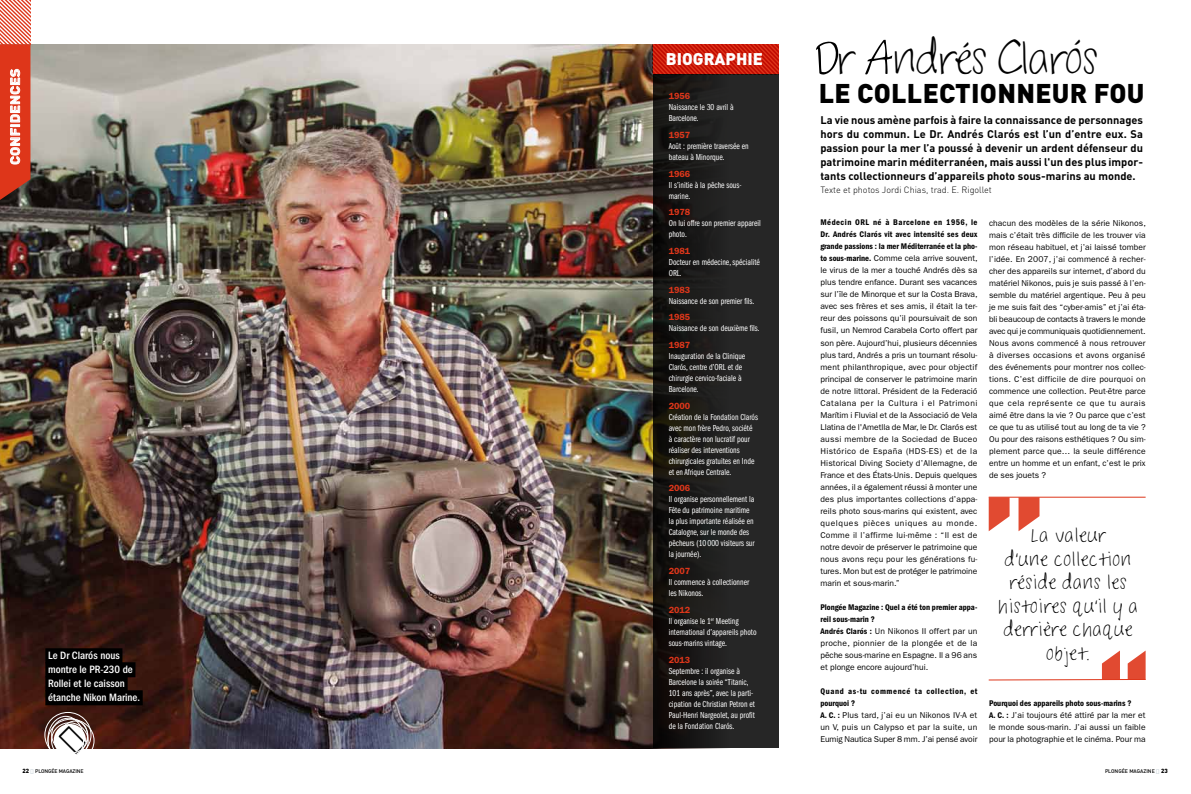
<style>
.page{position:relative;width:1191px;height:794px;background:#fff}
.page>*{position:absolute;margin:0;border:0;box-sizing:border-box;transform-origin:0 0}
.t1{font:42.1px "Sharkinthe Water";color:#000;scale:1.09 1}
.t2{font:900 26.8px "DIN";letter-spacing:.01em;color:#000}
.t3{font:18.6px/23.5px "Sharkinthe Water";color:#000;text-align:center;scale:1.05 1}
.t4{font:900 16.7px "DIN";color:#fff}
.t5{font:700 12.6px "DIN";letter-spacing:.02em;color:#fff;scale:1.11 1}
.t6{font:700 11px/14px "DIN";color:#000;text-align:justify}
.t7{font:500 condensed 11px/14px "ITC Franklin Gothic Std";letter-spacing:-.005em;color:#fff}
.t8{font:9px/11px "ITC Franklin Gothic Std Bk Cp";color:#fff}
.t9{font:600 9px "ITC Franklin Gothic Std";color:#de361a}
.t10{font:300 9px "DIN";color:#000}
.t11{font:8.5px/12px "ITC Franklin Gothic Std";color:#000;text-align:justify}
.t12{font:8.5px/12px "ITC Franklin Gothic Std Dm Cd";color:#000;text-align:justify}
.t13{font:8.5px/12px "ITC Franklin Gothic Std Dm Cd";letter-spacing:.07em;color:#000}
.t14{font:500 5.2px "DIN";letter-spacing:-.02em;color:#000}
.t15{font:500 5.2px "DIN";color:#000}
.s1{font-size:46.2px}
.s2{font-size:45.1px}
.s3{font-family:"ITC Franklin Gothic Std Dm Cd"}
.s4{font-weight:900;font-size:6px}
.s5{color:#b0bec7}
</style>
<div class="page">
<img style="left:0;top:44px;width:779px;height:704px">
<div style="left:653px;top:45px;width:126px;height:703px;background:linear-gradient(to right,#12100d,#2b2c2d)"></div>
<svg style="left:653px;top:45px;width:126px;height:29px;background:#cd1d0c"></svg>
<svg style="left:0;top:0;width:30px;height:200px;background:#db5c46"></svg>
<hr style="left:988px;top:497px;width:157px;height:1px;background:#de361a">
<svg style="left:988px;top:497px;width:51px;height:34px"></svg>
<svg style="left:988px;top:650px;width:158px;height:30px"></svg>
<div style="left:45px;top:648px;width:77px;height:15px;background:#000"></div>
<div style="left:45px;top:662px;width:90px;height:15px;background:#000"></div>
<div style="left:45px;top:676px;width:83px;height:15px;background:#000"></div>
<div style="left:45px;top:690px;width:98px;height:15px;background:#000"></div>
<div style="left:48px;top:719px;width:46px;height:43px;border:1px solid #fff;border-radius:50%"></div>
<div style="left:45px;top:712px;width:46px;height:45px;border:1px solid #fff;border-radius:50%"></div>
<svg style="left:48px;top:715px;width:43px;height:47px"></svg>
<h3 class="t5" style="left:7px;top:165px;width:88px;rotate:-90deg">CONFIDENCES</h3>
<h3 class="t5" style="left:7px;top:170px;width:88px;rotate:-90deg">CONFIDENCES</h3>
<h1 class="t1" style="left:812px;top:26px;width:267px"><span class="s1">D</span>r <span class="s1">A</span>ndrés <span class="s2">C</span>larós</h1>
<h2 class="t2" style="left:819px;top:76px;width:327px">LE COLLECTIONNEUR FOU</h2>
<p class="t6" style="left:820px;top:112px;width:324px">La vie nous amène parfois à faire la connaissance de personnages hors du commun. Le Dr. Andrés Clarós est l’un d’entre eux. Sa passion pour la mer l’a poussé à devenir un ardent défenseur du patrimoine marin méditerranéen, mais aussi l'un des plus impor&shy;tants collectionneurs d’appareils photo sous-marins au monde.</p>
<p class="t10" style="left:820px;top:184px;width:173px">Texte et photos Jordi Chias, trad. E. Rigollet</p>
<p class="t12" style="left:820px;top:217px;width:158px">Médecin ORL né à Barcelone en 1956, le Dr. Andrés Clarós vit avec intensité ses deux grande passions : la mer Méditerranée et la pho-</p>
<p class="t11" style="left:820px;top:253px;width:159px"><span class="s3">to sous-marine.</span> Comme cela arrive souvent, le virus de la mer a touché Andrés dès sa plus tendre enfance. Durant ses vacances sur l’île de Minorque et sur la Costa Brava, avec ses frères et ses amis, il était la ter&shy;reur des poissons qu’il poursuivait de son fusil, un Nemrod Carabela Corto offert par son père. Aujourd’hui, plusieurs décennies plus tard, Andrés a pris un tournant résolu&shy;ment philanthropique, avec pour objectif principal de conserver le patrimoine marin de notre littoral. Président de la Federació Catalana per la Cultura i el Patrimoni Marítim i Fluvial et de la Associació de Vela Llatina de l'Ametlla de Mar, le Dr. Clarós est aussi membre de la Sociedad de Buceo Histórico de España (HDS-ES) et de la Historical Diving Society d’Allemagne, de France et des États-Unis. Depuis quelques années, il a également réussi à monter une des plus importantes collections d’appa&shy;reils photo sous-marins qui existent, avec quelques pièces uniques au monde.<br>Comme il l’affirme lui-même : “Il est de notre devoir de préserver le patrimoine que nous avons reçu pour les générations fu&shy;tures. Mon but est de protéger le patrimoine marin et sous-marin.”</p>
<p class="t12" style="left:820px;top:601px;width:158px">Plongée Magazine : Quel a été ton premier appa&shy;reil sous-marin ?</p>
<p class="t11" style="left:820px;top:625px;width:158px"><span class="s3">Andrés Clarós :</span> Un Nikonos II offert par un proche, pionnier de la plongée et de la pêche sous-marine en Espagne. Il a 96 ans et plonge encore aujourd’hui.</p>
<p class="t13" style="left:820px;top:685px;width:158px">Quand as-tu commencé ta collection, et pourquoi ?</p>
<p class="t11" style="left:820px;top:709px;width:158px"><span class="s3">A. C. :</span> Plus tard, j’ai eu un Nikonos IV-A et un V, puis un Calypso et par la suite, un Eumig Nautica Super 8 mm. J’ai pensé avoir</p>
<h3 class="t4" style="left:666px;top:48px;width:90px">BIOGRAPHIE</h3>
<p class="t9" style="left:669px;top:91px;width:23px">1956</p>
<p class="t8" style="left:669px;top:102px;width:66px">Naissance le 30 avril à<br>Barcelone.</p>
<p class="t9" style="left:669px;top:129px;width:23px">1957</p>
<p class="t8" style="left:669px;top:141px;width:81px">Août : première traversée en bateau à Minorque.</p>
<p class="t9" style="left:669px;top:168px;width:23px">1966</p>
<p class="t8" style="left:669px;top:179px;width:74px">Il s’initie à la pêche sous&shy;marine.</p>
<p class="t9" style="left:669px;top:207px;width:23px">1978</p>
<p class="t8" style="left:669px;top:218px;width:94px">On lui offre son premier appareil photo.</p>
<p class="t9" style="left:669px;top:245px;width:23px">1981</p>
<p class="t8" style="left:669px;top:257px;width:93px">Docteur en médecine, spécialité<br>ORL.</p>
<p class="t9" style="left:669px;top:284px;width:23px">1983</p>
<p class="t8" style="left:669px;top:295px;width:87px">Naissance de son premier fils.</p>
<p class="t9" style="left:669px;top:312px;width:23px">1985</p>
<p class="t8" style="left:669px;top:323px;width:92px">Naissance de son deuxième fils.</p>
<p class="t9" style="left:669px;top:339px;width:23px">1987</p>
<p class="t8" style="left:669px;top:351px;width:78px">Inauguration de la Clinique<br>Clarós, centre d’ORL et de chirurgie cervico-faciale à<br>Barcelone.</p>
<p class="t9" style="left:669px;top:400px;width:23px">2000</p>
<p class="t8" style="left:669px;top:411px;width:91px">Création de la Fondation Clarós avec mon frère Pedro, société à caractère non lucratif pour réaliser des interventions chirurgicales gratuites en Inde et en Afrique Centrale.</p>
<p class="t9" style="left:669px;top:483px;width:23px">2006</p>
<p class="t8" style="left:669px;top:494px;width:87px">Il organise personnellement la<br>Fête du patrimoine maritime la plus importante réalisée en<br>Catalogne, sur le monde des pêcheurs (10 000 visiteurs sur la journée).</p>
<p class="t9" style="left:669px;top:565px;width:23px">2007</p>
<p class="t8" style="left:669px;top:577px;width:82px">Il commence à collectionner les Nikonos.</p>
<p class="t9" style="left:669px;top:604px;width:23px">2012</p>
<p class="t8" style="left:669px;top:615px;width:89px">Il organise le 1<sup>er</sup> Meeting international d’appareils photo sous-marins vintage.</p>
<p class="t9" style="left:669px;top:654px;width:23px">2013</p>
<p class="t8" style="left:669px;top:665px;width:88px">Septembre : il organise à<br>Barcelone la soirée “Titanic,<br>101 ans après”, avec la parti&shy;cipation de Christian Petron et<br>Paul-Henri Nargeolet, au profit de la Fondation Clarós.</p>
<p class="t11" style="left:989px;top:217px;width:158px">chacun des modèles de la série Nikonos, mais c’était très difficile de les trouver via mon réseau habituel, et j’ai laissé tomber l’idée. En 2007, j’ai commencé à recher&shy;cher des appareils sur internet, d’abord du matériel Nikonos, puis je suis passé à l’en&shy;semble du matériel argentique. Peu à peu je me suis fait des “cyber-amis” et j’ai éta&shy;bli beaucoup de contacts à travers le monde avec qui je communiquais quotidiennement.<br>Nous avons commencé à nous retrouver à diverses occasions et avons organisé des événements pour montrer nos collec&shy;tions. C’est difficile de dire pourquoi on commence une collection. Peut-être parce que cela représente ce que tu aurais aimé être dans la vie ? Ou parce que c’est ce que tu as utilisé tout au long de ta vie ?<br>Ou pour des raisons esthétiques ? Ou sim&shy;plement parce que… la seule différence entre un homme et un enfant, c’est le prix de ses jouets ?</p>
<h3 class="t3" style="left:997px;top:523px;width:137px">La valeur<br>d’une collection réside dans les histoires qu’il y a derrière chaque</h3>
<p class="t7" style="left:48px;top:648px;width:73px">Le Dr Clarós nous</p>
<h3 class="t3" style="left:1046px;top:641px;width:45px">objet.</h3>
<p class="t7" style="left:48px;top:662px;width:93px">montre le PR-230 de<br>Rollei et le caisson étanche Nikon Marine.</p>
<p class="t12" style="left:989px;top:697px;width:144px">Pourquoi des appareils photo sous-marins ?</p>
<p class="t11" style="left:989px;top:709px;width:158px"><span class="s3">A. C. :</span> J’ai toujours été attiré par la mer et le monde sous-marin. J’ai aussi un faible pour la photographie et le cinéma. Pour ma</p>
<p class="t14" style="left:22px;top:768px;width:63px"><span class="s4">22</span> <span class="s5">❙</span> PLONGÉE MAGAZINE</p>
<p class="t15" style="left:1105px;top:768px;width:64px">PLONGÉE MAGAZINE <span class="s5">❙</span> <span class="s4">23</span></p>
</div>
